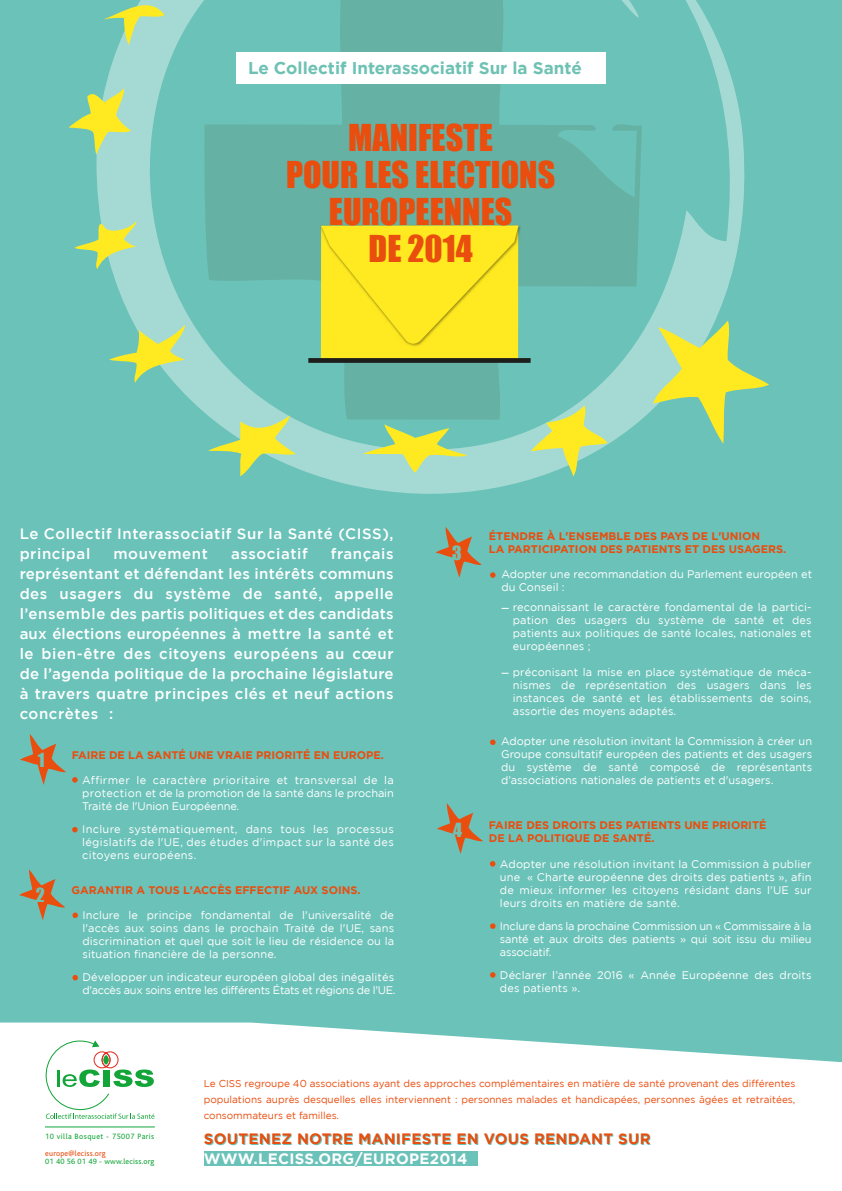
<style>
.page{position:relative;width:842px;height:1191px;background:#6bc2b9}
.page>*{position:absolute;margin:0;border:0;box-sizing:border-box;transform-origin:0 0}
.t1{font:34px/37.3px "Impact";color:#e94e0f;text-align:center}
.t2{font:17.9px "Impact";color:#6ec2b3}
.t3{font:700 17px "Gotham";color:#6ec2b3}
.t4{font:500 15px/20px "Gotham";letter-spacing:.04em;color:#fff}
.t5{font:700 15px "Gotham";letter-spacing:.02em;color:#e94e0f}
.t6{font:700 15px "Gotham";letter-spacing:.02em;color:#fff}
.t7{font:11px/13px "Gotham";letter-spacing:.01em;color:#fff;text-align:justify}
.t8{font:700 11px/13px "Gotham";color:#e94e0f}
.t9{font:11px/13px "Gotham";letter-spacing:-.01em;color:#fff}
.t10{font:10px/16px "Gotham";color:#e94e0f;text-align:justify}
.t11{font:8.1px "Bliss";letter-spacing:.06em;color:#13a538}
.t12{font:8.1px "Bliss";letter-spacing:.025em;color:#13a538}
.t13{font:8.1px "Bliss";letter-spacing:.025em;color:#e94e0f}
.s1{color:#6bc2b9}
</style>
<div class="page">
<svg style="left:96px;top:0;width:648px;height:494px"></svg>
<svg style="left:204px;top:0;width:438px;height:420px;fill:#65b1a4"></svg>
<img style="left:286px;top:191px;width:269px;height:189px">
<div style="left:321px;top:225px;width:197px;height:133px;background:#ffe920"></div>
<svg style="left:69px;top:88px;width:62px;height:67px"></svg>
<svg style="left:103px;top:0;width:61px;height:45px"></svg>
<svg style="left:74px;top:220px;width:63px;height:49px"></svg>
<svg style="left:531px;top:405px;width:76px;height:71px"></svg>
<svg style="left:208px;top:415px;width:87px;height:61px"></svg>
<div style="left:236px;top:52px;width:369px;height:32px;background:#fff"></div>
<svg style="left:653px;top:320px;width:116px;height:124px"></svg>
<div style="left:308px;top:358px;width:223px;height:5px;background:#1d1d1b"></div>
<svg style="left:363px;top:424px;width:104px;height:48px"></svg>
<svg style="left:109px;top:325px;width:76px;height:57px"></svg>
<svg style="left:0;top:1022px;width:842px;height:169px;background:#f0f9f8"></svg>
<svg style="left:46px;top:1040px;width:108px;height:78px;background:#dcefdf"></svg>
<hr style="left:45px;top:1126px;width:110px;height:1px;background:#13a538">
<svg style="left:436px;top:527px;width:46px;height:51px"></svg>
<svg style="left:490px;top:861px;width:5px;height:5px"></svg>
<svg style="left:490px;top:923px;width:6px;height:6px"></svg>
<svg style="left:490px;top:972px;width:6px;height:5px"></svg>
<svg style="left:437px;top:803px;width:46px;height:51px"></svg>
<svg style="left:72px;top:912px;width:6px;height:6px"></svg>
<svg style="left:72px;top:975px;width:6px;height:5px"></svg>
<svg style="left:72px;top:777px;width:6px;height:5px"></svg>
<svg style="left:72px;top:827px;width:6px;height:5px"></svg>
<svg style="left:20px;top:734px;width:46px;height:51px"></svg>
<svg style="left:19px;top:869px;width:46px;height:51px"></svg>
<div style="left:205px;top:1151px;width:273px;height:15px;background:#6bc2b9"></div>
<svg style="left:490px;top:572px;width:6px;height:6px"></svg>
<svg style="left:490px;top:739px;width:6px;height:6px"></svg>
<h3 class="t3" style="left:248px;top:58px;width:335px">Le Collectif Interassociatif Sur la Santé</h3>
<h1 class="t1" style="left:286px;top:118px;width:271px">MANIFESTE<br>POUR LES ELECTIONS<br>EUROPEENNES<br>DE 2014</h1>
<h3 class="t4" style="left:20px;top:523px;width:375px">Le Collectif Interassociatif Sur la Santé (CISS), principal</h3>
<p class="t4" style="left:20px;top:543px;width:376px;text-align:justify;text-indent:311px">français représentant et défendant les intérêts communs des usagers du système de santé, appelle l’ensemble des partis politiques et des candidats aux élections européennes à mettre la santé et le bien-être des citoyens européens au cœur de l’agenda politique de la prochaine législature à travers quatre principes clés et neuf actions concrètes :</p>
<h3 class="t4" style="left:113px;top:543px;width:96px">mouvement</h3>
<h3 class="t4" style="left:231px;top:543px;width:78px">associatif</h3>
<h2 class="t2" style="left:38px;top:746px;width:8px">1</h2>
<h2 class="t2" style="left:36px;top:881px;width:11px">2</h2>
<p class="t8" style="left:72px;top:748px;width:314px">FAIRE DE LA SANTÉ UNE VRAIE PRIORITÉ EN EUROPE.</p>
<p class="t7" style="left:82px;top:773px;width:313px">Affirmer le caractère prioritaire et transversal de la protection et de la promotion de la santé dans le prochain Traité de l'Union Européenne.</p>
<p class="t7" style="left:82px;top:822px;width:313px">Inclure systématiquement, dans tous les processus législatifs de l'UE, des études d'impact sur la santé des citoyens européens.</p>
<p class="t8" style="left:72px;top:883px;width:290px">GARANTIR A TOUS L'ACCÈS EFFECTIF AUX SOINS.</p>
<p class="t7" style="left:83px;top:908px;width:313px">Inclure le principe fondamental de l'universalité de l'accès aux soins dans le prochain Traité de l'UE, sans discrimination et quel que soit le lieu de résidence ou la situation financière de la personne.</p>
<p class="t9" style="left:83px;top:970px;width:315px">Développer un indicateur européen global des inégalités d'accès aux soins entre les différents États et régions de l'UE.</p>
<h2 class="t2" style="left:452px;top:539px;width:11px">3</h2>
<h2 class="t2" style="left:453px;top:816px;width:10px">4</h2>
<p class="t8" style="left:489px;top:529px;width:299px">ÉTENDRE À L'ENSEMBLE DES PAYS DE L'UNION<br>LA PARTICIPATION DES PATIENTS ET DES USAGERS.</p>
<p class="t7" style="left:501px;top:568px;width:312px">Adopter une recommandation du Parlement européen et du Conseil :</p>
<p class="t7" style="left:513px;top:600px;width:300px">reconnaissant le caractère fondamental de la partici&shy;pation des usagers du système de santé et des patients aux politiques de santé locales, nationales et européennes ;</p>
<p class="t7" style="left:513px;top:665px;width:300px">préconisant la mise en place systématique de méca&shy;nismes de représentation des usagers dans les instances de santé et les établissements de soins, assortie des moyens adaptés.</p>
<p class="t7" style="left:501px;top:734px;width:313px">Adopter une résolution invitant la Commission à créer un Groupe consultatif européen des patients et des usagers du système de santé composé de représentants d’associations nationales de patients et d'usagers.</p>
<p class="t8" style="left:489px;top:818px;width:279px">FAIRE DES DROITS DES PATIENTS UNE PRIORITÉ<br>DE LA POLITIQUE DE SANTÉ.</p>
<p class="t7" style="left:500px;top:857px;width:313px">Adopter une résolution invitant la Commission à publier une « Charte européenne des droits des patients », afin de mieux informer les citoyens résidant dans l'UE sur leurs droits en matière de santé.</p>
<p class="t7" style="left:500px;top:919px;width:313px">Inclure dans la prochaine Commission un « Commissaire à la santé et aux droits des patients » qui soit issu du milieu associatif.</p>
<p class="t7" style="left:500px;top:968px;width:313px">Déclarer l’année 2016 « Année Européenne des droits des patients ».</p>
<p class="t11" style="left:45px;top:1132px;width:111px">10 villa Bosquet - 75007 Paris</p>
<p class="t13" style="left:45px;top:1148px;width:62px">europe@leciss.org</p>
<p class="t12" style="left:45px;top:1157px;width:111px">01 40 56 01 49 - www.leciss.org</p>
<p class="t10" style="left:204px;top:1075px;width:593px">Le CISS regroupe 40 associations ayant des approches complémentaires en matière de santé provenant des différentes populations auprès desquelles elles interviennent : personnes malades et handicapées, personnes âgées et retraitées, consommateurs et familles.</p>
<h3 class="t6" style="left:204px;top:1150px;width:270px">WWW.LECISS.ORG/EUROPE2014<span class="s1">.</span></h3>
<h3 class="t5" style="left:204px;top:1130px;width:448px">SOUTENEZ NOTRE MANIFESTE EN VOUS RENDANT SUR</h3>
</div>
